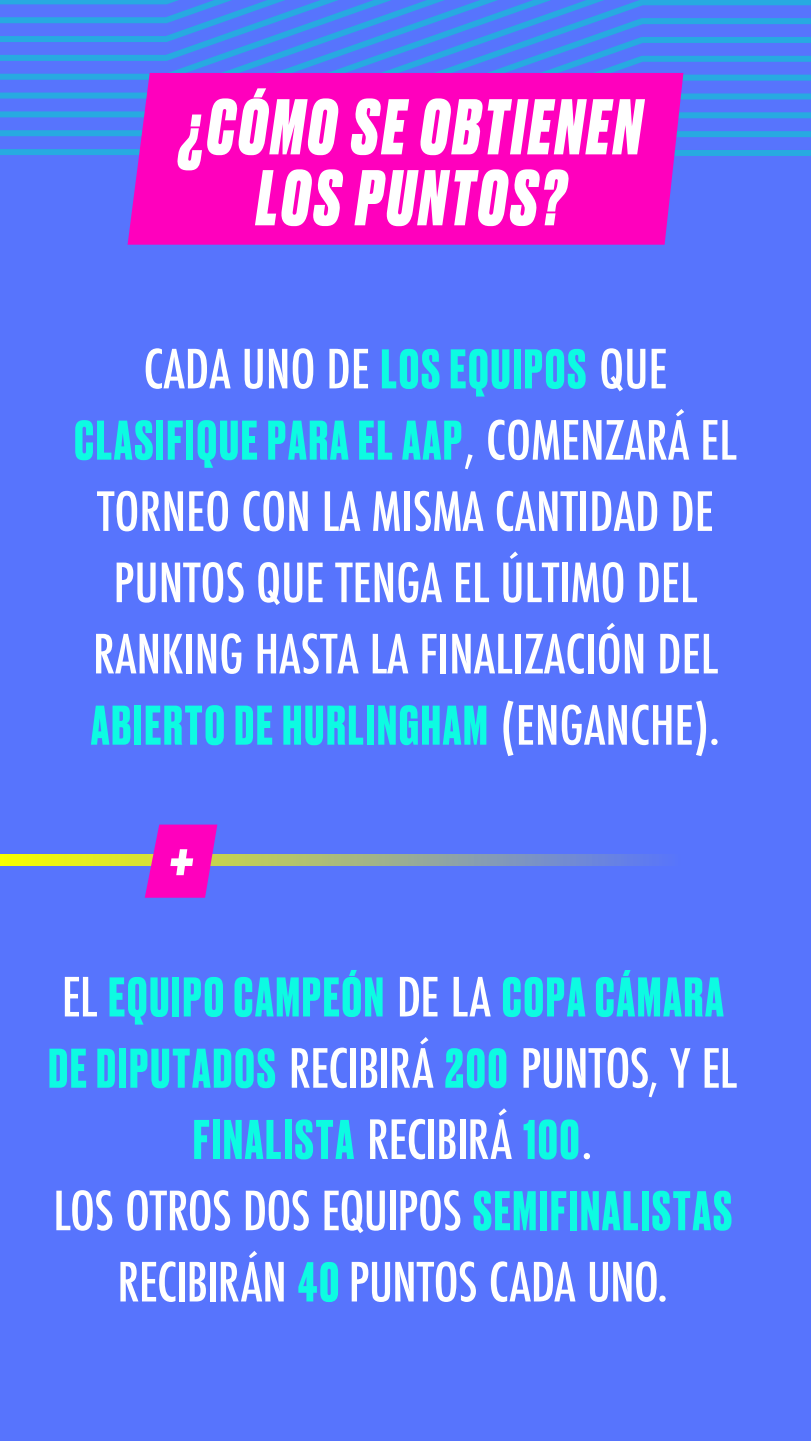
<style>
.page{position:relative;width:811px;height:1441px;background:#5774fd}
.page>*{position:absolute;margin:0;border:0;box-sizing:border-box;transform-origin:0 0}
.t1{font:italic 800 77.7px "Druk";color:#fff;scale:.9 1}
.t2{font:italic 800 74.18px/70.9px "Druk";letter-spacing:.06em;color:#fff;text-align:center;scale:.9 1}
.t3{font:500 condensed 52.5px/71.2px "Futura";color:#fff;text-align:center}
.t4{font:700 52.5px "Druk";letter-spacing:.04em;color:#0dfbe2}
.s1{font-family:"Druk";font-weight:700;font-stretch:normal;color:#0dfbe2}
.s2{font-family:"Futura";font-weight:500;font-stretch:condensed;color:#fff}
</style>
<div class="page">
<svg style="left:0;top:0;width:811px;height:156px"></svg>
<div style="left:128px;top:73px;width:555px;height:172px;background:#ff00bd"></div>
<svg style="left:0;top:855px;width:656px;height:10px;background:#a6b87f"></svg>
<svg style="left:145px;top:824px;width:72px;height:74px;background:#e218c3"></svg>
<h2 class="t2" style="left:181px;top:87px;width:513px">¿CÓMO SE OBTIENEN<br>LOS PUNTOS?</h2>
<p class="t3" style="left:143px;top:334px;width:526px">CADA UNO DE <span class="s1">LOS EQUIPOS</span> QUE</p>
<p class="t4" style="left:74px;top:404px;width:664px">CLASIFIQUE PARA EL AAP<span class="s2">, COMENZARÁ EL</span></p>
<p class="t3" style="left:93px;top:476px;width:626px">TORNEO CON LA MISMA CANTIDAD DE<br>PUNTOS QUE TENGA EL ÚLTIMO DEL<br>RANKING HASTA LA FINALIZACIÓN DEL</p>
<p class="t4" style="left:91px;top:689px;width:630px">ABIERTO DE HURLINGHAM <span class="s2">(ENGANCHE).</span></p>
<h1 class="t1" style="left:169px;top:803px;width:28px">+</h1>
<p class="t4" style="left:62px;top:961px;width:663px"><span class="s2">EL</span> EQUIPO CAMPEÓN <span class="s2">DE LA</span> COPA CÁMARA</p>
<p class="t3" style="left:48px;top:1033px;width:690px"><span class="s1">DE DIPUTADOS</span> RECIBIRÁ <span class="s1">200</span> PUNTOS, Y EL</p>
<p class="t4" style="left:193px;top:1103px;width:401px">FINALISTA <span class="s2">RECIBIRÁ</span> 100<span class="s2">.</span></p>
<p class="t3" style="left:53px;top:1175px;width:680px">LOS OTROS DOS EQUIPOS <span class="s1">SEMIFINALISTAS<br></span>RECIBIRÁN <span class="s1">40</span> PUNTOS CADA UNO.</p>
</div>
